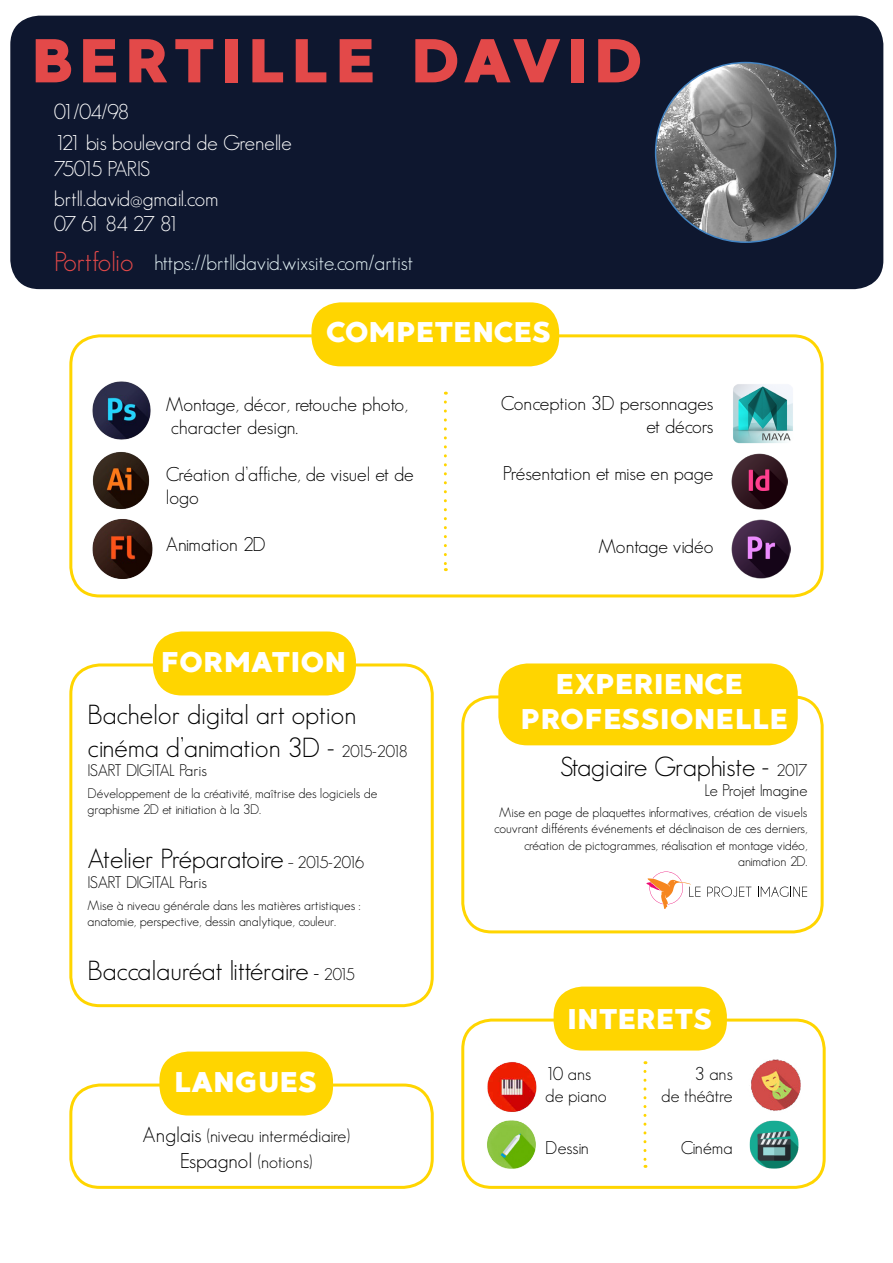
<style>
.page{position:relative;width:893px;height:1263px;background:#fff}
.page>*{position:absolute;margin:0;border:0;box-sizing:border-box;transform-origin:0 0}
.t1{font:61.8px "MADE Good Time Grotesk";letter-spacing:.03em;color:#e34949}
.t2{font:28.5px/34.2px "MADE Good Time Grotesk";letter-spacing:-.04em;color:#fff;text-align:center}
.t3{font:28.5px "MADE Good Time Grotesk";letter-spacing:-.06em;color:#fff}
.t4{font:300 27px/32.4px "Geosans";color:#000}
.t5{font:300 27px "Geosans";color:#000101}
.t6{font:300 27px "Geosans";color:#e34949}
.t7{font:300 21px/25.2px "Geosans";letter-spacing:-.04em;color:#fff}
.t8{font:300 21px "Geosans";color:#e5f4f7}
.t9{font:300 21px/25.2px "Geosans";color:#fff}
.t10{font:300 19.5px/23.4px "Geosans";color:#000}
.t11{font:300 18px/21.6px "Geosans";color:#000;text-align:center}
.t12{font:300 16.5px "Geosans";letter-spacing:-.045em;color:#000}
.t13{font:300 16.5px "Geosans";letter-spacing:-.02em;color:#000}
.t14{font:300 13.5px/16.2px "Geosans";color:#000}
.s1{font-size:16.5px}
.s2{font-size:21px;color:#000}
.s3{font-size:16.5px;color:#000}
.s4{font-size:21px}
</style>
<div class="page">
<div style="left:461px;top:1018px;width:365px;height:171px;border:3px solid #ffd500;border-radius:29px"></div>
<div style="left:69px;top:1083px;width:365px;height:106px;border:3px solid #ffd500;border-radius:29px"></div>
<div style="left:69px;top:663px;width:365px;height:344px;border:3px solid #ffd500;border-radius:29px"></div>
<div style="left:69px;top:334px;width:755px;height:263px;border:3px solid #ffd500;border-radius:29px"></div>
<div style="left:10px;top:16px;width:873px;height:273px;background:#0e172f;border-radius:29px"></div>
<div style="left:554px;top:986px;width:173px;height:64px;background:#ffd500;border-radius:29px"></div>
<div style="left:159px;top:1051px;width:174px;height:64px;background:#ffd500;border-radius:29px"></div>
<div style="left:153px;top:631px;width:203px;height:64px;background:#ffd500;border-radius:29px"></div>
<div style="left:311px;top:302px;width:248px;height:64px;background:#ffd500;border-radius:29px"></div>
<img style="left:92px;top:452px;width:58px;height:58px">
<img style="left:92px;top:381px;width:59px;height:59px">
<img style="left:92px;top:519px;width:61px;height:60px">
<img style="left:733px;top:384px;width:60px;height:60px">
<img style="left:749px;top:1120px;width:49px;height:49px">
<img style="left:487px;top:1062px;width:50px;height:50px">
<img style="left:487px;top:1120px;width:49px;height:49px">
<img style="left:732px;top:454px;width:56px;height:56px">
<img style="left:656px;top:63px;width:179px;height:179px;border-radius:90px">
<img style="left:731px;top:519px;width:59px;height:59px">
<img style="left:751px;top:1059px;width:49px;height:52px">
<svg style="left:707px;top:886px;width:44px;height:11px"></svg>
<svg style="left:758px;top:886px;width:49px;height:11px"></svg>
<svg style="left:646px;top:871px;width:54px;height:38px"></svg>
<svg style="left:643px;top:1071px;width:3px;height:97px"></svg>
<svg style="left:444px;top:402px;width:3px;height:169px"></svg>
<div style="left:461px;top:695px;width:363px;height:238px;border:3px solid #ffd500;border-radius:29px"></div>
<div style="left:498px;top:663px;width:300px;height:82px;background:#ffd500;border-radius:29px"></div>
<h1 class="t1" style="left:31px;top:21px;width:616px">BERTILLE DAVID</h1>
<h3 class="t7" style="left:54px;top:99px;width:77px">01/04/98</h3>
<h3 class="t7" style="left:54px;top:131px;width:239px">121 bis boulevard de Grenelle<br>75015 PARIS</h3>
<h3 class="t9" style="left:54px;top:186px;width:166px">brtll.david@gmail.com<br>07 61 84 27 81</h3>
<h3 class="t6" style="left:54px;top:247px;width:81px">Portfolio</h3>
<h3 class="t8" style="left:154px;top:251px;width:260px">https://brtlldavid.wixsite.com/artist</h3>
<h2 class="t2" style="left:325px;top:315px;width:229px">COMPETENCES</h2>
<h3 class="t10" style="left:166px;top:392px;width:243px">Montage, décor, retouche photo, character design.</h3>
<h3 class="t10" style="left:166px;top:462px;width:249px">Création d’affiche, de visuel et de logo</h3>
<h3 class="t10" style="left:166px;top:533px;width:102px">Animation 2D</h3>
<h3 class="t10" style="left:501px;top:391px;width:214px;text-align:right">Conception 3D personnages et décors</h3>
<h3 class="t10" style="left:503px;top:462px;width:212px">Présentation et mise en page</h3>
<h3 class="t10" style="left:598px;top:535px;width:116px">Montage vidéo</h3>
<h2 class="t2" style="left:161px;top:645px;width:187px">FORMATION</h2>
<h3 class="t4" style="left:88px;top:698px;width:322px">Bachelor digital art option cinéma d’animation 3D - <span class="s1">2015-2018</span></h3>
<p class="t12" style="left:88px;top:761px;width:121px">ISART DIGITAL Paris</p>
<p class="t14" style="left:88px;top:785px;width:291px">Développement de la créativité, maîtrise des logiciels de graphisme 2D et initiation à la 3D.</p>
<h3 class="t4" style="left:88px;top:842px;width:278px">Atelier Préparatoire <span class="s1">– 2015-2016</span></h3>
<p class="t12" style="left:88px;top:873px;width:121px">ISART DIGITAL Paris</p>
<p class="t14" style="left:88px;top:897px;width:275px">Mise à niveau générale dans les matières artistiques : anatomie, perspective, dessin analytique, couleur.</p>
<h3 class="t5" style="left:88px;top:955px;width:269px">Baccalauréat littéraire <span class="s2">-</span> <span class="s3">2015</span></h3>
<h2 class="t2" style="left:174px;top:1065px;width:146px">LANGUES</h2>
<h3 class="t11" style="left:143px;top:1123px;width:209px;line-height:25.2px"><span class="s4">Anglais</span> (niveau intermédiaire)<br><span class="s4">Espagnol</span> (notions)</h3>
<h2 class="t2" style="left:521px;top:667px;width:270px">EXPERIENCE<br>PROFESSIONELLE</h2>
<h3 class="t4" style="left:560px;top:750px;width:249px">Stagiaire Graphiste - <span class="s1">2017</span></h3>
<p class="t13" style="left:704px;top:781px;width:104px">Le Projet Imagine</p>
<p class="t14" style="left:494px;top:804px;width:315px;text-align:right">Mise en page de plaquettes informatives, création de visuels couvrant différents événements et déclinaison de ces derniers, création de pictogrammes, réalisation et montage vidéo, animation 2D.</p>
<h2 class="t3" style="left:567px;top:1000px;width:148px">INTERETS</h2>
<h3 class="t11" style="left:545px;top:1063px;width:63px;text-align:left">10 ans de piano</h3>
<h3 class="t11" style="left:545px;top:1137px;width:45px">Dessin</h3>
<h3 class="t11" style="left:681px;top:1137px;width:53px">Cinéma</h3>
<h3 class="t11" style="left:661px;top:1063px;width:73px;text-align:right">3 ans<br>de théâtre</h3>
</div>
